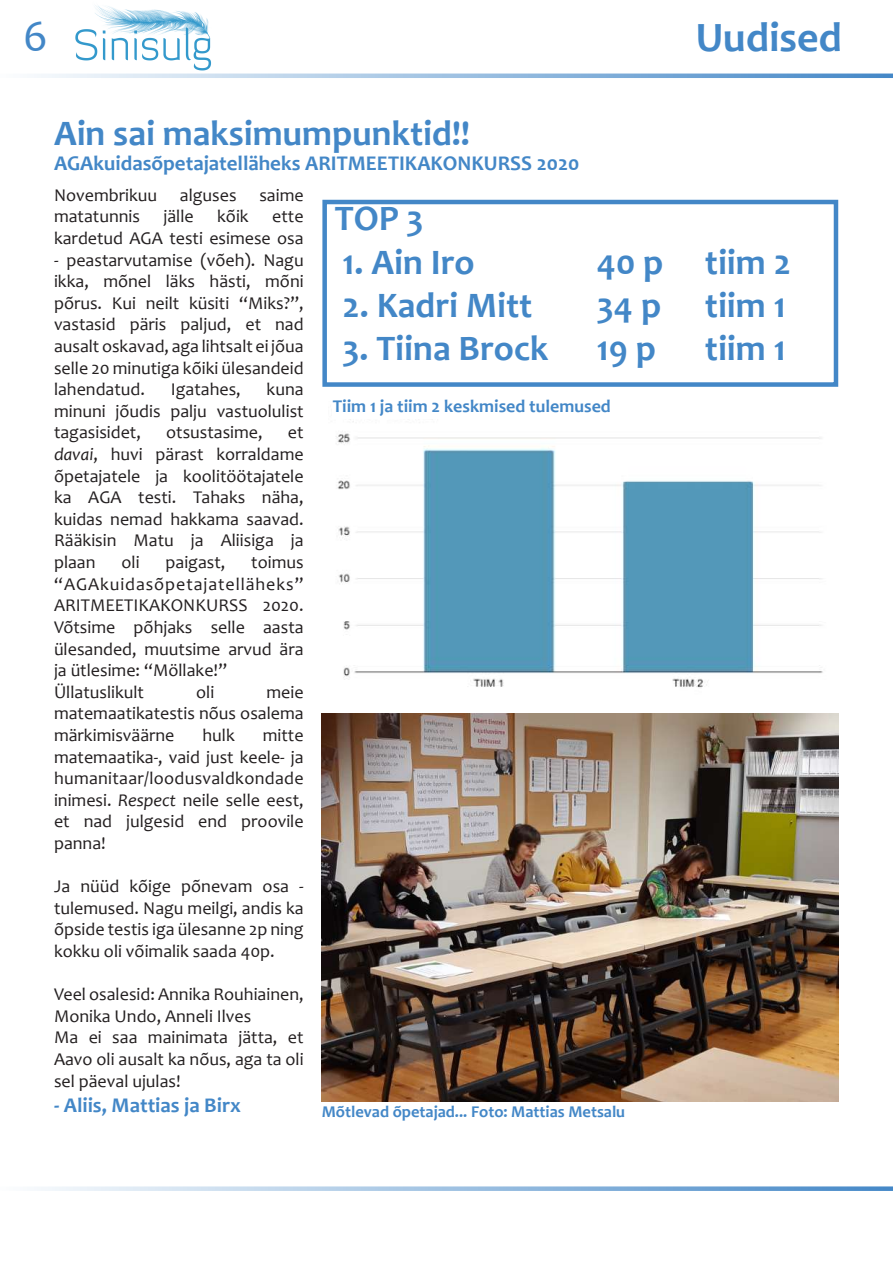
<style>
.page{position:relative;width:893px;height:1263px;background:#fff}
.page>*{position:absolute;margin:0;border:0;box-sizing:border-box;transform-origin:0 0}
.t1{font:45px "Candara";color:#4387c7}
.t2{font:700 42px "Candara";color:#4387c7}
.t3{font:700 36px "Candara";color:#4387c7}
.t4{font:700 21px "Candara";color:#4387c7}
.t5{font:18px/21.6px "Candara";color:#231f20;text-align:justify}
.t6{font:700 18px "Candara";color:#4387c7}
.t7{font:700 16.5px "Candara";color:#4387c7}
.s1{font-style:italic}
</style>
<div class="page">
<svg style="left:37px;top:74px;width:856px;height:4px"></svg>
<svg style="left:37px;top:1186px;width:856px;height:5px"></svg>
<img style="left:75px;top:5px;width:136px;height:65px">
<div style="left:322px;top:200px;width:516px;height:187px;border:4px solid #4387c7"></div>
<img style="left:336px;top:419px;width:487px;height:269px">
<img style="left:322px;top:713px;width:517px;height:388px">
<h1 class="t1" style="left:23px;top:8px;width:26px">6</h1>
<h2 class="t2" style="left:696px;top:11px;width:148px">Uudised</h2>
<h3 class="t3" style="left:54px;top:111px;width:417px">Ain sai maksimumpunktid!!</h3>
<p class="t4" style="left:54px;top:150px;width:527px">AGAkuidasõpetajatelläheks ARITMEETIKAKONKURSS 2020</p>
<p class="t5" style="left:54px;top:184px;width:105px">Novembrikuu</p>
<p class="t5" style="left:180px;top:184px;width:58px">alguses</p>
<p class="t5" style="left:259px;top:184px;width:46px">saime</p>
<p class="t5" style="left:54px;top:206px;width:87px">matatunnis</p>
<p class="t5" style="left:163px;top:206px;width:32px">jälle</p>
<p class="t5" style="left:217px;top:206px;width:33px">kõik</p>
<h3 class="t3" style="left:335px;top:196px;width:90px">TOP 3</h3>
<h3 class="t3" style="left:343px;top:239px;width:134px">1. Ain Iro</h3>
<h3 class="t3" style="left:597px;top:239px;width:196px">40 p tiim 2</h3>
<h3 class="t3" style="left:343px;top:282px;width:191px">2. Kadri Mitt</h3>
<h3 class="t3" style="left:597px;top:282px;width:190px">34 p tiim 1</h3>
<h3 class="t3" style="left:343px;top:326px;width:207px">3. Tiina Brock</h3>
<h3 class="t3" style="left:597px;top:326px;width:61px">19 p</h3>
<h3 class="t3" style="left:705px;top:326px;width:82px">tiim 1</h3>
<p class="t6" style="left:333px;top:395px;width:280px">Tiim 1 ja tiim 2 keskmised tulemused</p>
<p class="t5" style="left:54px;top:206px;width:251px;text-align:right">ette<br>kardetud AGA testi esimese osa</p>
<p class="t5" style="left:54px;top:249px;width:251px">- peastarvutamise (võeh). Nagu ikka, mõnel läks hästi, mõni põrus. Kui neilt küsiti “Miks?”, vastasid päris paljud, et nad ausalt oskavad, aga lihtsalt ei jõua selle 20 minutiga kõiki ülesandeid lahendatud.</p>
<p class="t5" style="left:54px;top:378px;width:251px;text-indent:213px">kuna minuni jõudis palju vastuolulist tagasisidet,</p>
<p class="t5" style="left:171px;top:378px;width:71px">Igatahes,</p>
<p class="t5" style="left:166px;top:422px;width:98px">otsustasime,</p>
<p class="t5" style="left:54px;top:422px;width:251px;text-indent:234px">et <span class="s1">davai</span>, huvi pärast korraldame õpetajatele ja koolitöötajatele ka AGA testi. Tahaks näha, kuidas nemad hakkama saavad.<br>Rääkisin Matu ja Aliisiga ja plaan</p>
<p class="t5" style="left:121px;top:551px;width:20px">oli</p>
<p class="t5" style="left:166px;top:551px;width:61px">paigast,</p>
<p class="t5" style="left:54px;top:551px;width:251px;text-align:left;text-indent:197px">toimus “AGAkuidasõpetajatelläheks”<br>ARITMEETIKAKONKURSS 2020.<br>Võtsime põhjaks selle aasta ülesanded, muutsime arvud ära ja ütlesime: “Möllake!”<br>Üllatuslikult</p>
<p class="t5" style="left:196px;top:681px;width:20px">oli</p>
<p class="t5" style="left:54px;top:681px;width:251px;text-indent:213px">meie matemaatikatestis nõus osalema märkimisväärne</p>
<p class="t5" style="left:203px;top:724px;width:34px">hulk</p>
<p class="t5" style="left:54px;top:724px;width:251px;text-indent:209px">mitte matemaatika-, vaid just keele- ja humanitaar/loodusvaldkondade inimesi. <span class="s1">Respect</span> neile selle eest, et nad julgesid end proovile panna!</p>
<p class="t5" style="left:54px;top:875px;width:251px">Ja nüüd kõige põnevam osa - tulemused. Nagu meilgi, andis ka õpside testis iga ülesanne 2p ning kokku oli võimalik saada 40p.</p>
<p class="t5" style="left:54px;top:983px;width:251px;text-align:left">Veel osalesid: Annika Rouhiainen,<br>Monika Undo, Anneli Ilves<br>Ma ei saa mainimata jätta, et<br>Aavo oli ausalt ka nõus, aga ta oli sel päeval ujulas!</p>
<p class="t4" style="left:54px;top:1092px;width:188px">- Aliis, Mattias ja Birx</p>
<p class="t7" style="left:322px;top:1101px;width:305px">Mõtlevad õpetajad... Foto: Mattias Metsalu</p>
</div>
